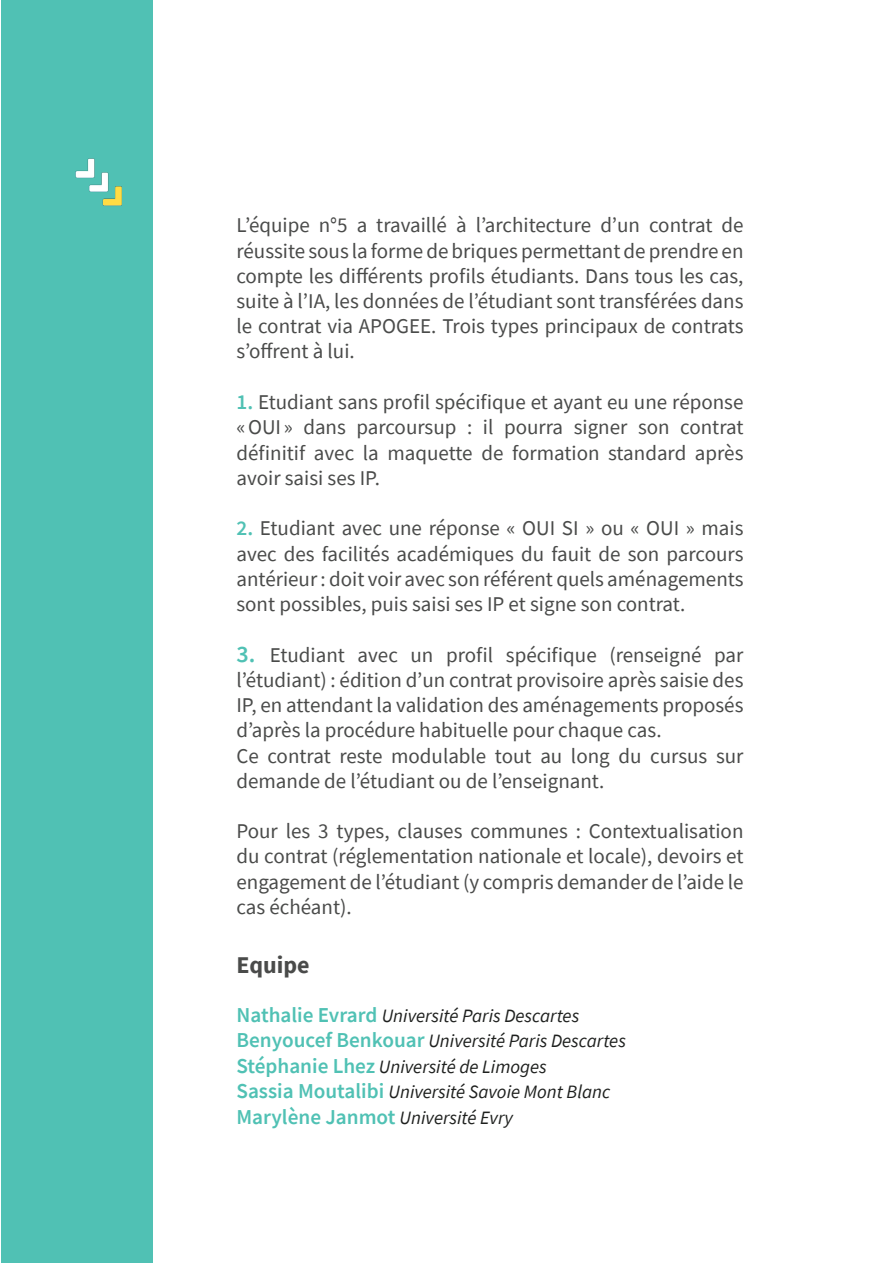
<style>
.page{position:relative;width:893px;height:1263px;background:#fff}
.page>*{position:absolute;margin:0;border:0;box-sizing:border-box;transform-origin:0 0}
.t1{font:700 24px "Source Sans Pro";color:#4a4b4a}
.t2{font:600 21.15px "Source Sans Pro";color:#50c1b4}
.t3{font:21px/25.2px "Source Sans Pro";color:#4a4b4a;text-align:justify}
.t4{font:italic 18.9px/25.5px "Source Sans Pro";color:#1e201e}
.s1{font-weight:600;font-size:21.15px;color:#50c1b4}
.s2{font-weight:600;font-size:24px;color:#50c1b4}
.s3{font-weight:600;font-style:normal;font-size:21.15px;color:#50c1b4}
.s4{font-weight:400;font-style:italic;font-size:18.9px;color:#1e201e}
</style>
<div class="page">
<div style="left:1px;top:0;width:152px;height:1262px;background:#50c1b4"></div>
<img style="left:75px;top:158px;width:47px;height:48px">
<p class="t3" style="left:236px;top:213px;width:509px">L’équipe n°5 a travaillé à l’architecture d’un contrat de réussite sous la forme de briques permettant de prendre en compte les différents profils étudiants. Dans tous les cas, suite à l’IA, les données de l’étudiant sont transférées dans le contrat via APOGEE. Trois types principaux de contrats s’offrent à lui.</p>
<p class="t3" style="left:236px;top:389px;width:509px"><span class="s1">1.</span> Etudiant sans profil spécifique et ayant eu une réponse</p>
<p class="t3" style="left:236px;top:415px;width:509px">« OUI » dans parcoursup : il pourra signer son contrat</p>
<p class="t3" style="left:236px;top:440px;width:509px">définitif avec la maquette de formation standard après avoir saisi ses IP.</p>
<p class="t3" style="left:236px;top:516px;width:509px"><span class="s1">2.</span> Etudiant avec une réponse « OUI SI » ou « OUI » mais avec des facilités académiques du fauit de son parcours antérieur : doit voir avec son référent quels aménagements sont possibles, puis saisi ses IP et signe son contrat.</p>
<p class="t3" style="left:236px;top:642px;width:509px;text-align:left"><span class="s2">3.</span> Etudiant avec un profil spécifique (renseigné par l’étudiant) : édition d’un contrat provisoire après saisie des IP, en attendant la validation des aménagements proposés d’après la procédure habituelle pour chaque cas.<br>Ce contrat reste modulable tout au long du cursus sur demande de l’étudiant ou de l’enseignant.</p>
<p class="t3" style="left:236px;top:818px;width:509px">Pour les 3 types, clauses communes : Contextualisation du contrat (réglementation nationale et locale), devoirs et engagement de l’étudiant (y compris demander de l’aide le cas échéant).</p>
<h2 class="t1" style="left:236px;top:949px;width:75px">Equipe</h2>
<p class="t4" style="left:236px;top:1002px;width:391px"><span class="s3">Nathalie Evrard</span> Université Paris Descartes <span class="s3">Benyoucef Benkouar</span> Université Paris Descartes <span class="s3">Stéphanie Lhez</span> Université de Limoges<br><span class="s3">Sassia Moutalibi</span> Université Savoie Mont Blanc</p>
<p class="t2" style="left:236px;top:1103px;width:278px">Marylène Janmot <span class="s4">Université Evry</span></p>
</div>
